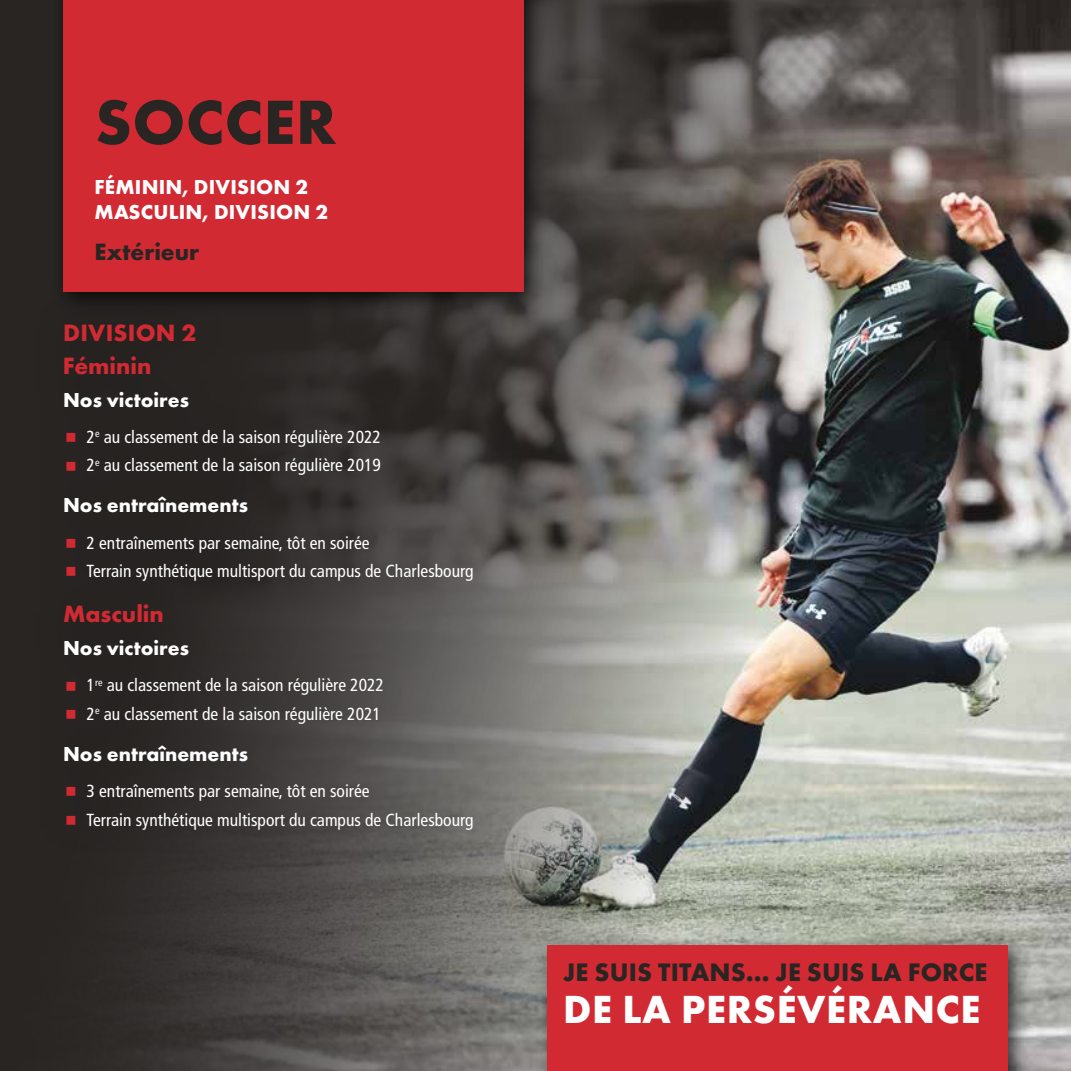
<style>
.page{position:relative;width:1071px;height:1071px;background:#fff}
.page>*{position:absolute;margin:0;border:0;box-sizing:border-box;transform-origin:0 0}
.t1{font:700 64.75px "Futura PT";letter-spacing:.01em;color:#282523}
.t2{font:700 40.6px "Futura PT";letter-spacing:.015em;color:#fff}
.t3{font:700 26.25px "Futura PT";letter-spacing:.005em;color:#282523}
.t4{font:700 24.5px/33.2px "Futura PT";color:#d12a33}
.t5{font:700 24.5px "Futura PT";color:#282523}
.t6{font:700 21px/25.2px "Futura PT";color:#fff}
.t7{font:condensed 17.5px/28.5px "Frutiger LT Std";color:#fff}
</style>
<div class="page">
<img style="left:0;top:0;width:1071px;height:1071px">
<div style="left:30px;top:289px;width:476px;height:572px;background:#000;opacity:.3"></div>
<div style="left:51px;top:0;width:496px;height:315px;background:#000;opacity:.75"></div>
<div style="left:63px;top:0;width:461px;height:292px;background:#d12a33"></div>
<div style="left:535px;top:933px;width:496px;height:138px;background:#000;opacity:.75"></div>
<div style="left:547px;top:945px;width:461px;height:126px;background:#d12a33"></div>
<svg style="left:66px;top:433px;width:9px;height:9px"></svg>
<svg style="left:66px;top:461px;width:9px;height:9px"></svg>
<svg style="left:66px;top:538px;width:9px;height:9px"></svg>
<svg style="left:66px;top:567px;width:9px;height:9px"></svg>
<svg style="left:66px;top:681px;width:9px;height:9px"></svg>
<svg style="left:66px;top:710px;width:9px;height:9px"></svg>
<svg style="left:66px;top:787px;width:9px;height:9px"></svg>
<svg style="left:66px;top:815px;width:9px;height:9px"></svg>
<h1 class="t1" style="left:95px;top:81px;width:243px">SOCCER</h1>
<p class="t6" style="left:95px;top:173px;width:235px">FÉMININ, DIVISION 2<br>MASCULIN, DIVISION 2</p>
<h3 class="t5" style="left:94px;top:236px;width:106px">Extérieur</h3>
<h3 class="t4" style="left:63px;top:315px;width:135px">DIVISION 2<br>Féminin</h3>
<p class="t6" style="left:63px;top:387px;width:128px">Nos victoires</p>
<p class="t7" style="left:87px;top:423px;width:296px">2<sup>e</sup> au classement de la saison régulière 2022<br>2<sup>e</sup> au classement de la saison régulière 2019</p>
<p class="t6" style="left:63px;top:492px;width:187px">Nos entraînements</p>
<p class="t7" style="left:87px;top:528px;width:389px">2 entraînements par semaine, tôt en soirée<br>Terrain synthétique multisport du campus de Charlesbourg</p>
<h3 class="t4" style="left:63px;top:597px;width:102px">Masculin</h3>
<p class="t6" style="left:63px;top:635px;width:128px">Nos victoires</p>
<p class="t7" style="left:87px;top:671px;width:299px">1<sup>re</sup> au classement de la saison régulière 2022<br>2<sup>e</sup> au classement de la saison régulière 2021</p>
<p class="t6" style="left:63px;top:741px;width:187px">Nos entraînements</p>
<p class="t7" style="left:87px;top:777px;width:389px">3 entraînements par semaine, tôt en soirée<br>Terrain synthétique multisport du campus de Charlesbourg</p>
<h3 class="t3" style="left:563px;top:955px;width:426px">JE SUIS TITANS… JE SUIS LA FORCE</h3>
<h2 class="t2" style="left:563px;top:983px;width:418px">DE LA PERSÉVÉRANCE</h2>
</div>
